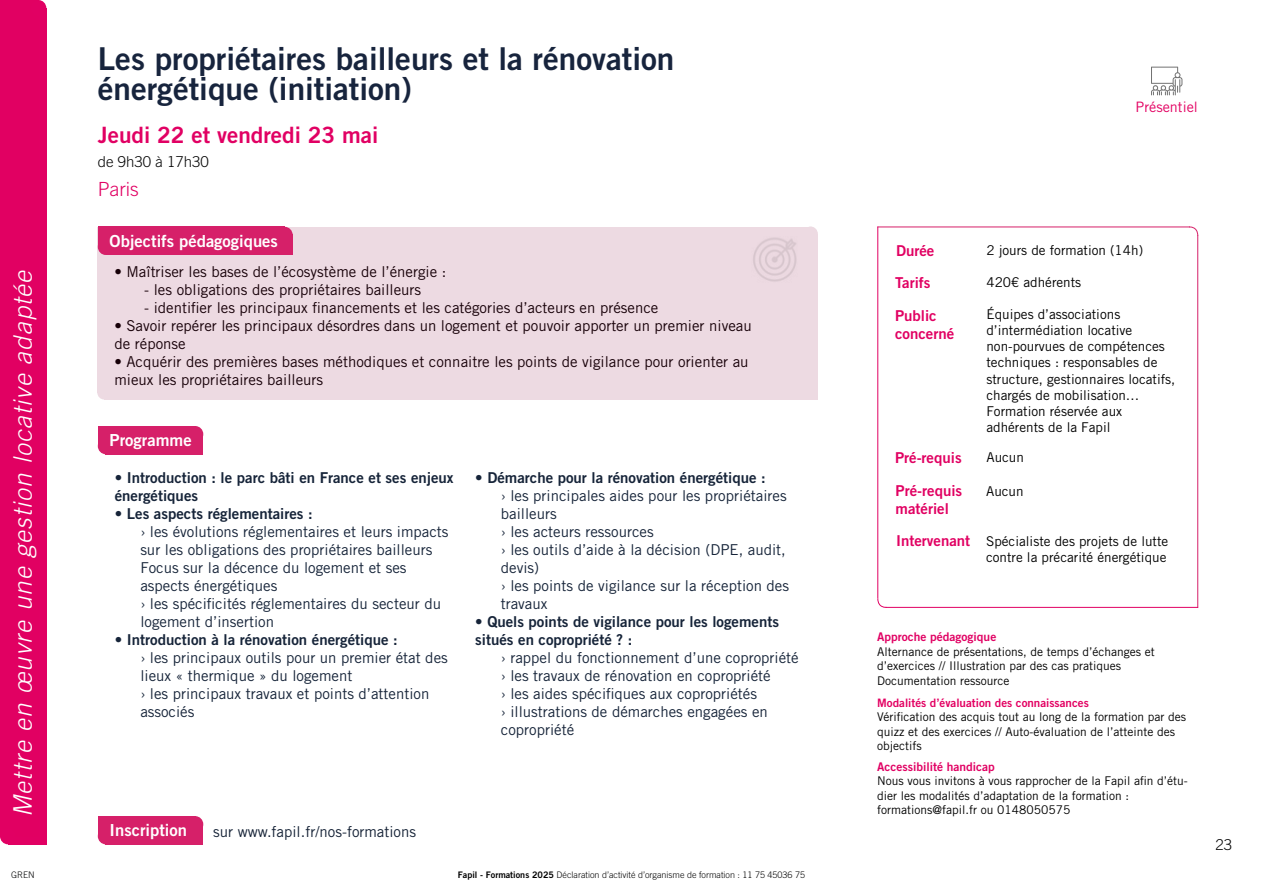
<style>
.page{position:relative;width:1263px;height:893px;background:#fff}
.page>*{position:absolute;margin:0;border:0;box-sizing:border-box;transform-origin:0 0}
.t1{font:31.5px/30px "Trade Gothic LT Std Bd 2";color:#17243d}
.t2{font:italic 300 25.5px "Trade Gothic LT Std";color:#fff}
.t3{font:22.5px "Trade Gothic LT Std Bd 2";color:#e10063}
.t4{font:300 19.5px "Trade Gothic LT Std";color:#e10063}
.t5{font:16.65px "Trade Gothic LT Std Bd 2";color:#fff}
.t6{font:15px/18px "Trade Gothic LT Std";color:#162439}
.t7{font:15px/18px "Trade Gothic LT Std";color:#170008}
.t8{font:15px/18px "Trade Gothic LT Std Bd 2";color:#162439}
.t9{font:15px/18px "Trade Gothic LT Std Bd 2";color:#e10062}
.t10{font:15px "Trade Gothic LT Std";color:#152236}
.t11{font:300 15px "Trade Gothic LT Std";color:#050505}
.t12{font:300 15px "Trade Gothic LT Std";color:#000}
.t13{font:14.4px "Trade Gothic LT Std";color:#e30062}
.t14{font:13.5px/16.2px "Trade Gothic LT Std";color:#000;text-align:right}
.t15{font:12px/14.4px "Trade Gothic LT Std";color:#000}
.t16{font:12px "Trade Gothic LT Std Bd 2";color:#e10063}
.t17{font:11.7px "Trade Gothic LT Std Bd 2";color:#e30062}
.t18{font:300 9px "Trade Gothic LT Std";color:#000}
.t19{font:300 9px "Trade Gothic LT Std";color:#020304}
.s1{font-family:"Trade Gothic LT Std Bd 2";font-weight:400}
.s2{font-family:"Trade Gothic LT Std Bd 2";font-size:15px;color:#e10062}
</style>
<div class="page">
<div style="left:97px;top:385px;width:14px;height:14px;background:#eddae2;border-radius:50%"></div>
<div style="left:97px;top:227px;width:713px;height:165px;background:#eddae2"></div>
<div style="left:104px;top:234px;width:713px;height:165px;background:#eddae2"></div>
<div style="left:804px;top:227px;width:14px;height:14px;background:#eddae2;border-radius:50%"></div>
<img style="left:753px;top:238px;width:44px;height:44px">
<div style="left:8px;top:8px;width:38px;height:836px;background:#e10063"></div>
<div style="left:0;top:0;width:39px;height:836px;background:#e10062"></div>
<div style="left:277px;top:227px;width:16px;height:16px;background:#d62069;border-radius:50%"></div>
<div style="left:106px;top:235px;width:187px;height:20px;background:#d62069"></div>
<div style="left:98px;top:239px;width:16px;height:16px;background:#d62069;border-radius:50%"></div>
<div style="left:98px;top:227px;width:187px;height:20px;background:#d62069"></div>
<div style="left:106px;top:434px;width:97px;height:20px;background:#d62069"></div>
<div style="left:188px;top:426px;width:15px;height:16px;background:#d62069;border-radius:50%"></div>
<div style="left:98px;top:438px;width:16px;height:16px;background:#d62069;border-radius:50%"></div>
<div style="left:98px;top:426px;width:97px;height:20px;background:#d62069"></div>
<div style="left:0;top:828px;width:16px;height:16px;background:#e10063;border-radius:50%"></div>
<div style="left:31px;top:0;width:15px;height:16px;background:#e10063;border-radius:50%"></div>
<div style="left:106px;top:824px;width:97px;height:20px;background:#d62069"></div>
<div style="left:188px;top:816px;width:15px;height:16px;background:#d62069;border-radius:50%"></div>
<div style="left:98px;top:828px;width:16px;height:16px;background:#d62069;border-radius:50%"></div>
<div style="left:98px;top:816px;width:97px;height:20px;background:#d62069"></div>
<hr style="left:877px;top:227px;width:313px;height:1px;background:#d62069">
<hr style="left:1197px;top:235px;width:1px;height:373px;background:#d62069">
<svg style="left:1188px;top:226px;width:10px;height:11px"></svg>
<hr style="left:886px;top:607px;width:312px;height:1px;background:#e10063">
<hr style="left:877px;top:227px;width:1px;height:371px;background:#e10063">
<svg style="left:877px;top:598px;width:10px;height:10px"></svg>
<svg style="left:1151px;top:67px;width:31px;height:28px"></svg>
<h2 class="t2" style="left:8px;top:817px;width:549px;rotate:-90deg">Mettre en œuvre une gestion locative adaptée</h2>
<p class="t19" style="left:11px;top:869px;width:25px">GREN</p>
<h1 class="t1" style="left:98px;top:43px;width:578px">Les propriétaires bailleurs et la rénovation énergétique (initiation)</h1>
<h3 class="t3" style="left:98px;top:121px;width:282px">Jeudi 22 et vendredi 23 mai</h3>
<p class="t11" style="left:98px;top:153px;width:112px">de 9h30 à 17h30</p>
<h3 class="t4" style="left:98px;top:178px;width:43px">Paris</h3>
<p class="t5" style="left:110px;top:230px;width:170px">Objectifs pédagogiques</p>
<p class="t7" style="left:114px;top:262px;width:333px">• Maîtriser les bases de l’écosystème de l’énergie :</p>
<p class="t7" style="left:144px;top:280px;width:279px">- les obligations des propriétaires bailleurs</p>
<p class="t7" style="left:144px;top:298px;width:516px">- identifier les principaux financements et les catégories d’acteurs en présence</p>
<p class="t7" style="left:114px;top:316px;width:639px">• Savoir repérer les principaux désordres dans un logement et pouvoir apporter un premier niveau de réponse</p>
<p class="t7" style="left:114px;top:352px;width:636px">• Acquérir des premières bases méthodiques et connaitre les points de vigilance pour orienter au mieux les propriétaires bailleurs</p>
<p class="t5" style="left:110px;top:430px;width:84px">Programme</p>
<p class="t8" style="left:115px;top:468px;width:340px">• Introduction : le parc bâti en France et ses enjeux énergétiques</p>
<p class="t8" style="left:115px;top:504px;width:199px">• Les aspects réglementaires :</p>
<p class="t6" style="left:140px;top:522px;width:310px">› les évolutions réglementaires et leurs impacts sur les obligations des propriétaires bailleurs Focus sur la décence du logement et ses aspects énergétiques<br>› les spécificités réglementaires du secteur du logement d’insertion</p>
<p class="t8" style="left:115px;top:630px;width:284px">• Introduction à la rénovation énergétique :</p>
<p class="t6" style="left:140px;top:648px;width:309px">› les principaux outils pour un premier état des lieux « thermique » du logement<br>› les principaux travaux et points d’attention associés</p>
<p class="t8" style="left:475px;top:468px;width:292px">• Démarche pour la rénovation énergétique :</p>
<p class="t6" style="left:501px;top:486px;width:290px">› les principales aides pour les propriétaires bailleurs<br>› les acteurs ressources<br>› les outils d’aide à la décision (DPE, audit, devis)<br>› les points de vigilance sur la réception des travaux</p>
<p class="t8" style="left:475px;top:612px;width:305px">• Quels points de vigilance pour les logements situés en copropriété ? :</p>
<p class="t6" style="left:501px;top:648px;width:299px">› rappel du fonctionnement d’une copropriété › les travaux de rénovation en copropriété<br>› les aides spécifiques aux copropriétés<br>› illustrations de démarches engagées en copropriété</p>
<p class="t5" style="left:110px;top:820px;width:79px">Inscription</p>
<p class="t10" style="left:213px;top:822px;width:204px">sur www.fapil.fr/nos-formations</p>
<p class="t18" style="left:458px;top:869px;width:349px"><span class="s1">Fapil - Formations 2025</span> Déclaration d’activité d’organisme de formation : 11 75 45036 75</p>
<p class="t13" style="left:1135px;top:98px;width:64px">Présentiel</p>
<p class="t9" style="left:896px;top:242px;width:40px">Durée</p>
<p class="t9" style="left:895px;top:274px;width:37px">Tarifs</p>
<p class="t9" style="left:895px;top:307px;width:61px">Public concerné</p>
<p class="t14" style="left:986px;top:242px;width:158px">2 jours de formation (14h)</p>
<p class="t14" style="left:986px;top:274px;width:96px">420€ adhérents</p>
<p class="t14" style="left:986px;top:306px;width:190px;text-align:left">Équipes d’associations d’intermédiation locative non-pourvues de compétences techniques : responsables de structure, gestionnaires locatifs, chargés de mobilisation…<br>Formation réservée aux adhérents de la Fapil</p>
<p class="t9" style="left:895px;top:449px;width:68px">Pré-requis</p>
<p class="t14" style="left:986px;top:449px;width:39px">Aucun</p>
<p class="t9" style="left:896px;top:481px;width:68px">Pré-requis matériel</p>
<p class="t14" style="left:986px;top:483px;width:39px">Aucun</p>
<p class="t14" style="left:896px;top:533px;width:274px"><span class="s2">Intervenant</span> Spécialiste des projets de lutte contre la précarité énergétique</p>
<p class="t16" style="left:877px;top:630px;width:121px">Approche pédagogique</p>
<p class="t15" style="left:877px;top:644px;width:279px">Alternance de présentations, de temps d’échanges et d’exercices // Illustration par des cas pratiques<br>Documentation ressource</p>
<p class="t17" style="left:877px;top:695px;width:213px">Modalités d’évaluation des connaissances</p>
<p class="t15" style="left:877px;top:709px;width:310px">Vérification des acquis tout au long de la formation par des quizz et des exercices // Auto-évaluation de l’atteinte des objectifs</p>
<p class="t16" style="left:877px;top:759px;width:119px">Accessibilité handicap</p>
<p class="t15" style="left:877px;top:774px;width:312px">Nous vous invitons à vous rapprocher de la Fapil afin d’étu&shy;dier les modalités d’adaptation de la formation : formations@fapil.fr ou 0148050575</p>
<p class="t12" style="left:1215px;top:836px;width:18px">23</p>
</div>
